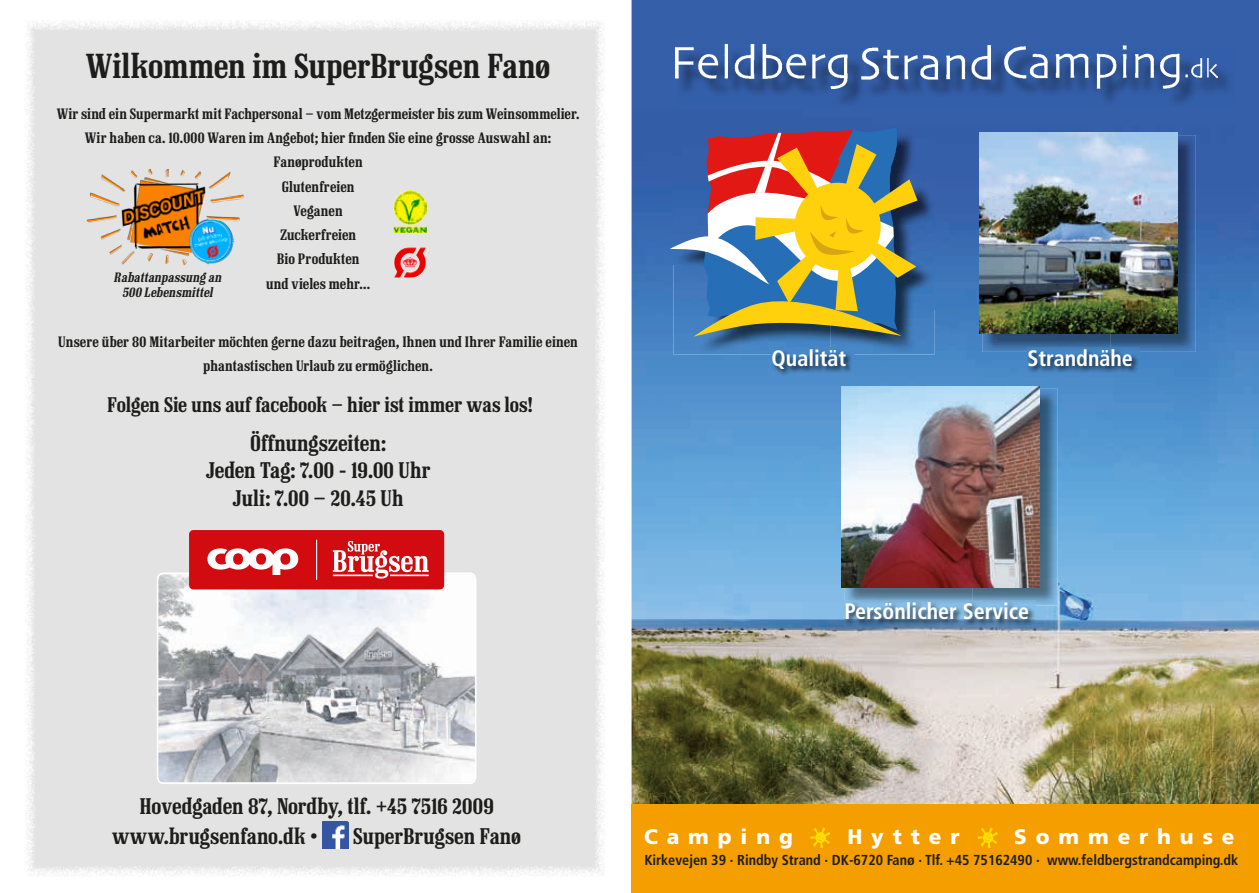
<style>
.page{position:relative;width:1259px;height:893px;background:#fff}
.page>*{position:absolute;margin:0;border:0;box-sizing:border-box;transform-origin:0 0}
.t1{font:34.65px "CPH Signs";color:#1d1d1b}
.t2{font:22.5px/27.9px "CPH Signs";letter-spacing:.005em;color:#1d1d1b;text-align:center}
.t3{font:700 condensed 22.35px "Frutiger";color:#fff}
.t4{font:21px "CPH Signs";color:#1d1d1b}
.t5{font:900 21px "Frutiger";letter-spacing:.43em;color:#fff}
.t6{font:15px/24.3px "CPH Signs";letter-spacing:.01em;color:#1d1d1b;text-align:center}
.t7{font:700 condensed 14.4px "Frutiger";color:#1d1d1b}
.t8{font:italic 13.5px/14.9px "CPH Signs";color:#1d1d1b;text-align:center}
</style>
<div class="page">
<div style="left:273px;top:89px;width:249px;height:252px;background:#e3e3e4"></div>
<div style="left:26px;top:550px;width:496px;height:101px;background:#e3e3e4"></div>
<div style="left:440px;top:646px;width:83px;height:171px;background:#e3e3e4"></div>
<img style="left:162px;top:784px;width:278px;height:92px">
<img style="left:52px;top:817px;width:83px;height:58px">
<img style="left:439px;top:787px;width:56px;height:89px">
<img style="left:578px;top:787px;width:28px;height:88px">
<img style="left:494px;top:817px;width:84px;height:59px">
<img style="left:25px;top:728px;width:27px;height:148px">
<div style="left:522px;top:21px;width:84px;height:708px;background:#e3e3e4"></div>
<svg style="left:157px;top:572px;width:319px;height:212px"></svg>
<div style="left:189px;top:530px;width:255px;height:59px;background:#d20b11;border-radius:4px"></div>
<svg style="left:207px;top:548px;width:91px;height:27px"></svg>
<hr style="left:316px;top:540px;width:1px;height:40px;background:#fff">
<svg style="left:333px;top:541px;width:96px;height:38px"></svg>
<img style="left:322px;top:821px;width:27px;height:27px">
<img style="left:415px;top:247px;width:5px;height:23px">
<img style="left:393px;top:191px;width:34px;height:41px">
<img style="left:84px;top:163px;width:161px;height:106px">
<img style="left:631px;top:0;width:628px;height:804px">
<img style="left:677px;top:47px;width:557px;height:60px">
<img style="left:675px;top:44px;width:542px;height:45px">
<img style="left:844px;top:389px;width:213px;height:217px">
<img style="left:842px;top:386px;width:197px;height:201px">
<img style="left:844px;top:600px;width:191px;height:26px">
<img style="left:673px;top:130px;width:261px;height:224px">
<svg style="left:670px;top:128px;width:247px;height:209px;background:#908874"></svg>
<img style="left:771px;top:348px;width:83px;height:29px">
<img style="left:982px;top:135px;width:213px;height:217px">
<img style="left:980px;top:133px;width:197px;height:201px">
<img style="left:1027px;top:348px;width:112px;height:26px">
<div style="left:631px;top:804px;width:628px;height:89px;background:#f59e00"></div>
<svg style="left:810px;top:827px;width:20px;height:21px"></svg>
<svg style="left:978px;top:827px;width:20px;height:21px"></svg>
<h1 class="t1" style="left:86px;top:47px;width:466px">Wilkommen im SuperBrugsen Fanø</h1>
<p class="t6" style="left:57px;top:102px;width:524px">Wir sind ein Supermarkt mit Fachpersonal – vom Metzgermeister bis zum Weinsommelier.<br>Wir haben ca. 10.000 Waren im Angebot; hier finden Sie eine grosse Auswahl an:<br>Fanøprodukten<br>Glutenfreien<br>Veganen<br>Zuckerfreien<br>Bio Produkten<br>und vieles mehr...</p>
<p class="t8" style="left:114px;top:270px;width:112px">Rabattanpassung an<br>500 Lebensmittel</p>
<p class="t6" style="left:58px;top:330px;width:521px">Unsere über 80 Mitarbeiter möchten gerne dazu beitragen, Ihnen und Ihrer Familie einen phantastischen Urlaub zu ermöglichen.</p>
<h3 class="t4" style="left:107px;top:393px;width:427px">Folgen Sie uns auf facebook – hier ist immer was los!</h3>
<h2 class="t2" style="left:206px;top:429px;width:226px">Öffnungszeiten:<br>Jeden Tag: 7.00 - 19.00 Uhr<br>Juli: 7.00 – 20.45 Uh</h2>
<h3 class="t3" style="left:771px;top:345px;width:76px">Qualität</h3>
<h3 class="t3" style="left:1027px;top:345px;width:107px">Strandnähe</h3>
<h3 class="t3" style="left:844px;top:598px;width:186px">Persönlicher Service</h3>
<h2 class="t2" style="left:112px;top:792px;width:383px;line-height:29.2px;text-align:left;text-indent:27px">Hovedgaden 87, Nordby, tlf. +45 7516 2009 www.brugsenfano.dk •</h2>
<h2 class="t2" style="left:353px;top:822px;width:169px">SuperBrugsen Fanø</h2>
<h3 class="t5" style="left:644px;top:824px;width:150px">Camping</h3>
<h3 class="t5" style="left:847px;top:824px;width:114px">Hytter</h3>
<h3 class="t5" style="left:1014px;top:824px;width:222px">Sommerhuse</h3>
<p class="t7" style="left:644px;top:851px;width:595px">Kirkevejen 39 · Rindby Strand · DK-6720 Fanø · Tlf. +45 75162490 · www.feldbergstrandcamping.dk</p>
</div>
